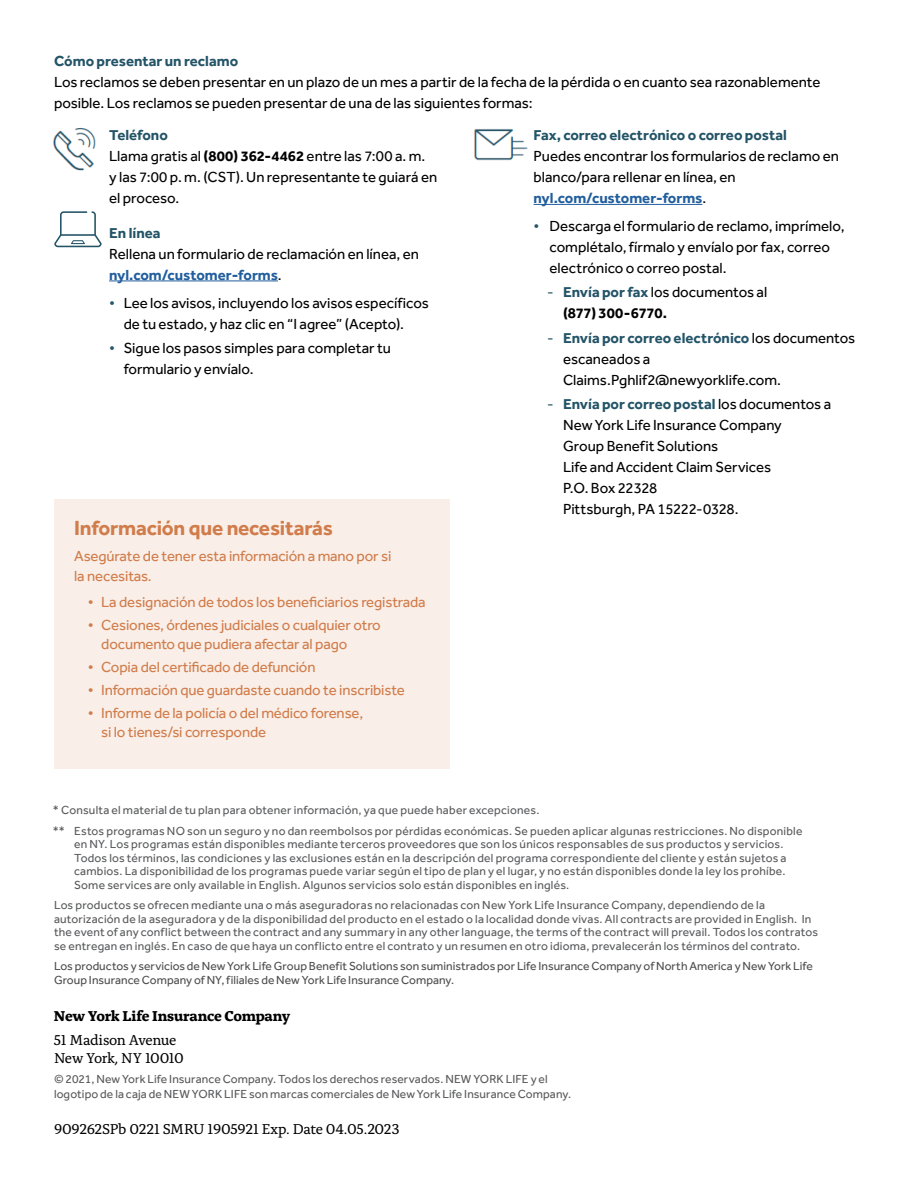
<style>
.page{position:relative;width:918px;height:1188px;background:#fff}
.page>*{position:absolute;margin:0;border:0;box-sizing:border-box;transform-origin:0 0}
.t1{font:700 21px "Effra Pro";letter-spacing:-.01em;color:#d17c4b}
.t2{font:15px/21px "Effra Pro";color:#000}
.t3{font:15px/19.5px "Effra Pro";letter-spacing:-.01em;color:#d17c4b}
.t4{font:15px/18px "Alda Pro";letter-spacing:-.025em;color:#000}
.t5{font:700 15px "Effra Pro";color:#235467}
.t6{font:700 15px "Alda Pro";letter-spacing:-.02em;color:#000}
.t7{font:12px/13.5px "Effra Pro";letter-spacing:.02em;color:#58595b}
.t8{font:12px/13.5px "Effra Pro";letter-spacing:.005em;color:#4d4d4f}
.s1{font-weight:700;color:#235467}
.s2{font-weight:700}
.s3{font-weight:700;color:#215e9e}
.s4{color:#235467}
</style>
<div class="page">
<hr style="left:109px;top:281px;width:169px;height:1px;background:#215e9e">
<svg style="left:54px;top:211px;width:48px;height:36px"></svg>
<hr style="left:534px;top:204px;width:168px;height:1px;background:#215e9e">
<div style="left:54px;top:500px;width:396px;height:269px;background:#f9efe8"></div>
<img style="left:474px;top:129px;width:54px;height:32px">
<img style="left:53px;top:127px;width:43px;height:44px">
<p class="t5" style="left:54px;top:52px;width:186px">Cómo presentar un reclamo</p>
<p class="t2" style="left:54px;top:71px;width:768px">Los reclamos se deben presentar en un plazo de un mes a partir de la fecha de la pérdida o en cuanto sea razonablemente posible. Los reclamos se pueden presentar de una de las siguientes formas:</p>
<p class="t2" style="left:109px;top:125px;width:330px"><span class="s1">Teléfono<br></span>Llama gratis al <span class="s2">(800) 362-4462</span> entre las 7:00 a. m.<br>y las 7:00 p. m. (CST). Un representante te guiará en el proceso.</p>
<p class="t5" style="left:109px;top:224px;width:53px">En línea</p>
<p class="t2" style="left:109px;top:243px;width:311px">Rellena un formulario de reclamación en línea, en <span class="s3">nyl.com/customer-forms</span>.</p>
<p class="t2" style="left:124px;top:292px;width:307px;text-indent:-15px"><span class="s4">•</span> Lee los avisos, incluyendo los avisos específicos de tu estado, y haz clic en “I agree” (Acepto).</p>
<p class="t2" style="left:124px;top:337px;width:269px;text-indent:-15px"><span class="s4">•</span> Sigue los pasos simples para completar tu formulario y envíalo.</p>
<h1 class="t1" style="left:74px;top:515px;width:260px">Información que necesitarás</h1>
<p class="t3" style="left:74px;top:546px;width:319px">Asegúrate de tener esta información a mano por si la necesitas.</p>
<p class="t3" style="left:88px;top:592px;width:340px">• La designación de todos los beneficiarios registrada</p>
<p class="t3" style="left:101px;top:615px;width:281px;text-indent:-13px">• Cesiones, órdenes judiciales o cualquier otro documento que pudiera afectar al pago</p>
<p class="t3" style="left:88px;top:657px;width:229px">• Copia del certificado de defunción</p>
<p class="t3" style="left:88px;top:680px;width:319px">• Información que guardaste cuando te inscribiste</p>
<p class="t3" style="left:101px;top:703px;width:264px;text-indent:-14px">• Informe de la policía o del médico forense, si lo tienes/si corresponde</p>
<p class="t5" style="left:534px;top:126px;width:255px">Fax, correo electrónico o correo postal</p>
<p class="t2" style="left:534px;top:146px;width:307px">Puedes encontrar los formularios de reclamo en blanco/para rellenar en línea, en <span class="s3">nyl.com/customer-forms</span>.</p>
<p class="t2" style="left:550px;top:215px;width:297px;text-indent:-16px"><span class="s4">•</span> Descarga el formulario de reclamo, imprímelo, complétalo, fírmalo y envíalo por fax, correo electrónico o correo postal.</p>
<p class="t2" style="left:563px;top:282px;width:206px;text-indent:-16px"><span class="s4">-</span> <span class="s1">Envía por fax</span> los documentos al <span class="s2">(877) 300-6770.</span></p>
<p class="t2" style="left:563px;top:327px;width:294px;text-indent:-16px"><span class="s4">-</span> <span class="s1">Envía por correo electrónico</span> los documentos escaneados a<br>Claims.Pghlif2@newyorklife.com.</p>
<p class="t2" style="left:563px;top:393px;width:270px;text-indent:-16px"><span class="s4">-</span> <span class="s1">Envía por correo postal</span> los documentos a<br>New York Life Insurance Company<br>Group Benefit Solutions<br>Life and Accident Claim Services<br>P.O. Box 22328<br>Pittsburgh, PA 15222-0328.</p>
<p class="t7" style="left:53px;top:800px;width:751px;line-height:20.2px">* Consulta el material de tu plan para obtener información, ya que puede haber excepciones.<br>** Estos programas NO son un seguro y no dan reembolsos por pérdidas económicas. Se pueden aplicar algunas restricciones. No disponible</p>
<p class="t7" style="left:74px;top:837px;width:714px">en NY. Los programas están disponibles mediante terceros proveedores que son los únicos responsables de sus productos y servicios.<br>Todos los términos, las condiciones y las exclusiones están en la descripción del programa correspondiente del cliente y están sujetos a cambios. La disponibilidad de los programas puede variar según el tipo de plan y el lugar, y no están disponibles donde la ley los prohíbe.<br>Some services are only available in English. Algunos servicios solo están disponibles en inglés.</p>
<p class="t7" style="left:54px;top:898px;width:766px">Los productos se ofrecen mediante una o más aseguradoras no relacionadas con New York Life Insurance Company, dependiendo de la autorización de la aseguradora y de la disponibilidad del producto en el estado o la localidad donde vivas. All contracts are provided in English. In the event of any conflict between the contract and any summary in any other language, the terms of the contract will prevail. Todos los contratos se entregan en inglés. En caso de que haya un conflicto entre el contrato y un resumen en otro idioma, prevalecerán los términos del contrato.</p>
<p class="t8" style="left:54px;top:959px;width:760px">Los productos y servicios de New York Life Group Benefit Solutions son suministrados por Life Insurance Company of North America y New York Life<br>Group Insurance Company of NY, filiales de New York Life Insurance Company.</p>
<p class="t6" style="left:54px;top:1004px;width:238px">New York Life Insurance Company</p>
<p class="t4" style="left:54px;top:1030px;width:131px">51 Madison Avenue<br>New York, NY 10010</p>
<p class="t7" style="left:54px;top:1072px;width:519px;line-height:15px">© 2021, New York Life Insurance Company. Todos los derechos reservados. NEW YORK LIFE y el logotipo de la caja de NEW YORK LIFE son marcas comerciales de New York Life Insurance Company.</p>
<p class="t4" style="left:54px;top:1119px;width:347px">909262SPb 0221 SMRU 1905921 Exp. Date 04.05.2023</p>
</div>
